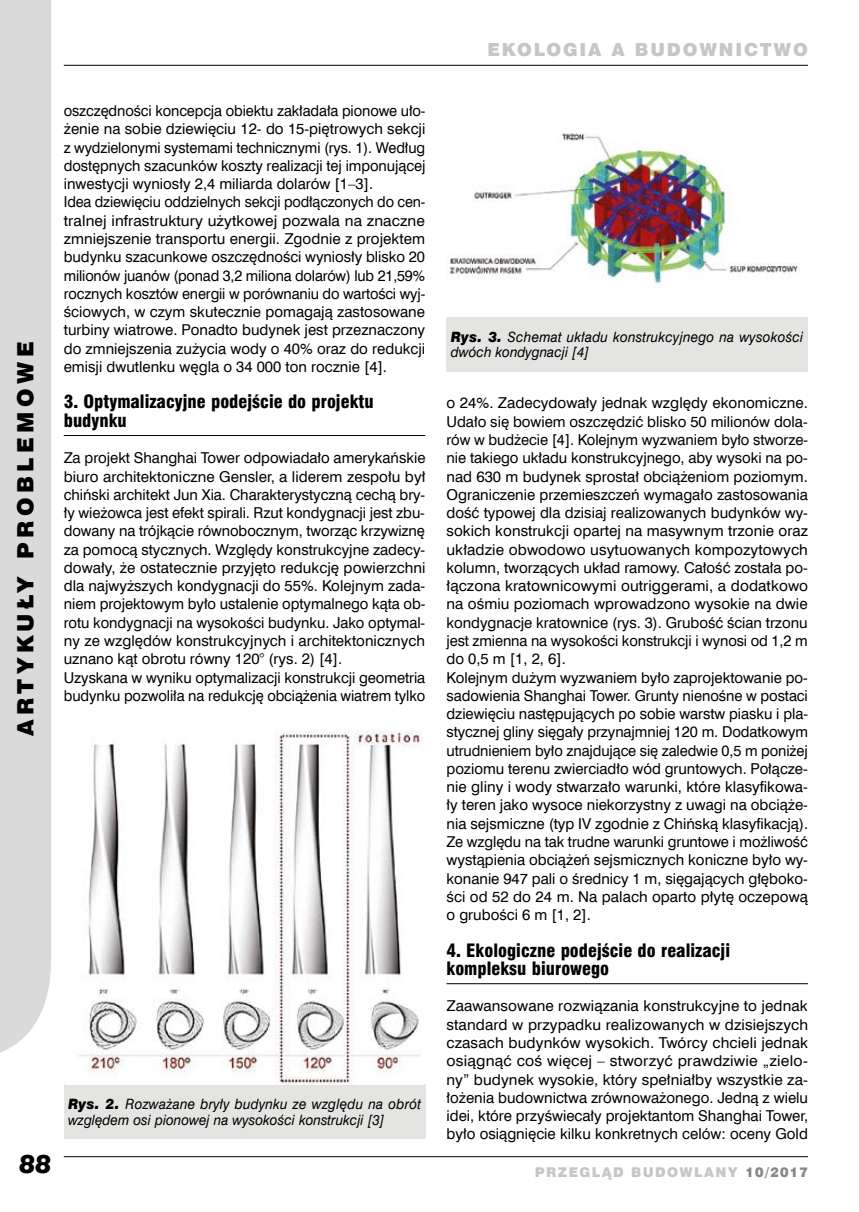
<style>
.page{position:relative;width:859px;height:1212px;background:#fff}
.page>*{position:absolute;margin:0;border:0;box-sizing:border-box;transform-origin:0 0}
.t1{font:italic 25.5px "Swis 721 Blk EU";color:#000;scale:.95 1}
.t2{font:22.5px "Swis 721 Blk EU";letter-spacing:.2em;color:#000}
.t3{font:18px/18.3px "Swis 721 Blk Cn EU";color:#000}
.t4{font:18px "Swis 721 Blk EU";letter-spacing:.1em;color:#c6c6c6}
.t5{font:15px/18.3px "Swis 721 EU Normal";color:#000}
.t6{font:14.25px/15.8px "Swis 721 EU Italic";letter-spacing:.015em;color:#000;scale:.95 1}
.t7{font:13.5px "Swis 721 Blk EU";letter-spacing:.1em;color:#c6c6c6}
.s1{font-family:"Swis 721 Blk EU";font-style:italic}
.s2{color:#878787}
</style>
<div class="page">
<div style="left:0;top:0;width:51px;height:1053px;background:#dadada"></div>
<hr style="left:64px;top:1156px;width:744px;height:1px;background:#000">
<hr style="left:64px;top:65px;width:744px;height:1px;background:#000">
<hr style="left:64px;top:435px;width:361px;height:1px;background:#000">
<hr style="left:446px;top:983px;width:362px;height:1px;background:#000">
<div style="left:64px;top:1084px;width:361px;height:55px;background:#e4e4e3"></div>
<div style="left:446px;top:317px;width:362px;height:55px;background:#e4e4e3"></div>
<img style="left:78px;top:730px;width:344px;height:354px">
<img style="left:446px;top:133px;width:353px;height:151px">
<h2 class="t2" style="left:11px;top:736px;width:395px;rotate:-90deg">ARTYKUŁY PROBLEMOWE</h2>
<p class="t5" style="left:64px;top:102px;width:363px">oszczędności koncepcja obiektu zakładała pionowe uło&shy;żenie na sobie dziewięciu 12- do 15-piętrowych sekcji z wydzielonymi systemami technicznymi (rys. 1). Według dostępnych szacunków koszty realizacji tej imponującej inwestycji wyniosły 2,4 miliarda dolarów [1–3].<br>Idea dziewięciu oddzielnych sekcji podłączonych do cen&shy;tralnej infrastruktury użytkowej pozwala na znaczne zmniejszenie transportu energii. Zgodnie z projektem budynku szacunkowe oszczędności wyniosły blisko 20 milionów juanów (ponad 3,2 miliona dolarów) lub 21,59% rocznych kosztów energii w porównaniu do wartości wyj&shy;ściowych, w czym skutecznie pomagają zastosowane turbiny wiatrowe. Ponadto budynek jest przeznaczony do zmniejszenia zużycia wody o 40% oraz do redukcji emisji dwutlenku węgla o 34 000 ton rocznie [4].</p>
<p class="t3" style="left:64px;top:394px;width:311px">3. Optymalizacyjne podejście do projektu budynku</p>
<p class="t5" style="left:64px;top:449px;width:363px">Za projekt Shanghai Tower odpowiadało amerykańskie biuro architektoniczne Gensler, a liderem zespołu był chiński architekt Jun Xia. Charakterystyczną cechą bry&shy;ły wieżowca jest efekt spirali. Rzut kondygnacji jest zbu&shy;dowany na trójkącie równobocznym, tworząc krzywiznę za pomocą stycznych. Względy konstrukcyjne zadecy&shy;dowały, że ostatecznie przyjęto redukcję powierzchni dla najwyższych kondygnacji do 55%. Kolejnym zada&shy;niem projektowym było ustalenie optymalnego kąta ob&shy;rotu kondygnacji na wysokości budynku. Jako optymal&shy;ny ze względów konstrukcyjnych i architektonicznych uznano kąt obrotu równy 120° (rys. 2) [4].<br>Uzyskana w wyniku optymalizacji konstrukcji geometria budynku pozwoliła na redukcję obciążenia wiatrem tylko</p>
<h1 class="t1" style="left:19px;top:1147px;width:35px">88</h1>
<p class="t6" style="left:68px;top:1097px;width:373px"><span class="s1">Rys. 2.</span> Rozważane bryły budynku ze względu na obrót względem osi pionowej na wysokości konstrukcji [3]</p>
<p class="t4" style="left:488px;top:38px;width:46px">EKOLOG</p>
<p class="t4" style="left:580px;top:38px;width:73px">IAABUDOWN</p>
<p class="t4" style="left:735px;top:38px;width:57px">ICTWO</p>
<p class="t6" style="left:451px;top:329px;width:373px"><span class="s1">Rys. 3.</span> Schemat układu konstrukcyjnego na wysokości dwóch kondygnacji [4]</p>
<p class="t5" style="left:446px;top:394px;width:363px">o 24%. Zadecydowały jednak względy ekonomiczne.<br>Udało się bowiem oszczędzić blisko 50 milionów dola&shy;rów w budżecie [4]. Kolejnym wyzwaniem było stworze&shy;nie takiego układu konstrukcyjnego, aby wysoki na po&shy;nad 630 m budynek sprostał obciążeniom poziomym.<br>Ograniczenie przemieszczeń wymagało zastosowania dość typowej dla dzisiaj realizowanych budynków wy&shy;sokich konstrukcji opartej na masywnym trzonie oraz układzie obwodowo usytuowanych kompozytowych kolumn, tworzących układ ramowy. Całość została po&shy;łączona kratownicowymi outriggerami, a dodatkowo na ośmiu poziomach wprowadzono wysokie na dwie kondygnacje kratownice (rys. 3). Grubość ścian trzonu jest zmienna na wysokości konstrukcji i wynosi od 1,2 m do 0,5 m [1, 2, 6].<br>Kolejnym dużym wyzwaniem było zaprojektowanie po&shy;sadowienia Shanghai Tower. Grunty nienośne w postaci dziewięciu następujących po sobie warstw piasku i pla&shy;stycznej gliny sięgały przynajmniej 120 m. Dodatkowym utrudnieniem było znajdujące się zaledwie 0,5 m poniżej poziomu terenu zwierciadło wód gruntowych. Połącze&shy;nie gliny i wody stwarzało warunki, które klasyfikowa&shy;ły teren jako wysoce niekorzystny z uwagi na obciąże&shy;nia sejsmiczne (typ IV zgodnie z Chińską klasyfikacją).<br>Ze względu na tak trudne warunki gruntowe i możliwość wystąpienia obciążeń sejsmicznych koniczne było wy&shy;konanie 947 pali o średnicy 1 m, sięgających głęboko&shy;ści od 52 do 24 m. Na palach oparto płytę oczepową o grubości 6 m [1, 2].</p>
<p class="t3" style="left:446px;top:942px;width:285px">4. Ekologiczne podejście do realizacji kompleksu biurowego</p>
<p class="t5" style="left:446px;top:997px;width:363px;text-align:justify">Zaawansowane rozwiązania konstrukcyjne to jednak standard w przypadku realizowanych w dzisiejszych czasach budynków wysokich. Twórcy chcieli jednak osiągnąć coś więcej – stworzyć prawdziwie „zielo&shy;ny” budynek wysokie, który spełniałby wszystkie za&shy;łożenia budownictwa zrównoważonego. Jedną z wielu idei, które przyświecały projektantom Shanghai Tower, było osiągnięcie kilku konkretnych celów: oceny Gold</p>
<p class="t7" style="left:535px;top:1163px;width:275px">PRZEGLĄD BUDOWLANY <span class="s2">10/2017</span></p>
</div>
